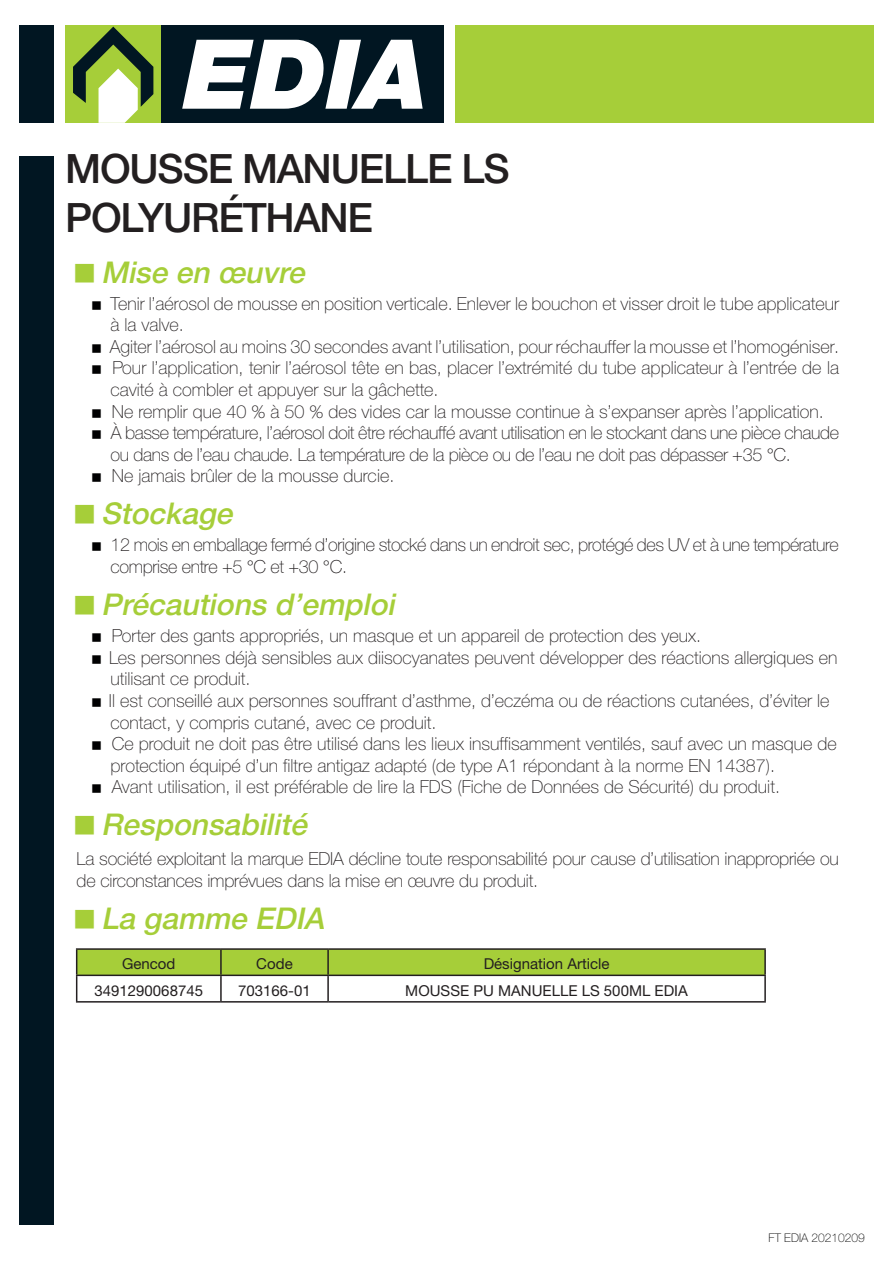
<style>
.page{position:relative;width:893px;height:1263px;background:#fff}
.page>*{position:absolute;margin:0;border:0;box-sizing:border-box;transform-origin:0 0}
.t1{font:500 40.5px/48.6px "Helvetica Neue";letter-spacing:-.03em;color:#231f20}
.t2{font:italic 500 30px "Helvetica Neue";color:#a6ce39}
.t3{font:100 18px/21.6px "Helvetica Neue";color:#231f20}
.t4{font:100 18px/21.6px "Helvetica Neue";letter-spacing:-.02em;color:#231f20}
.t5{font:15px "Helvetica Neue";color:#231f20}
.t6{font:100 12px "Helvetica Neue";color:#000001}
</style>
<div class="page">
<div style="left:65px;top:25px;width:96px;height:98px;background:#a6ce39"></div>
<div style="left:161px;top:25px;width:283px;height:98px;background:#011622"></div>
<svg style="left:182px;top:40px;width:241px;height:69px"></svg>
<svg style="left:73px;top:27px;width:80px;height:96px"></svg>
<div style="left:20px;top:25px;width:34px;height:98px;background:#011622"></div>
<div style="left:455px;top:25px;width:418px;height:98px;background:#a6ce39"></div>
<div style="left:20px;top:156px;width:34px;height:1069px;background:#011622"></div>
<hr style="left:76px;top:948px;width:145px;height:2px;background:#231f20">
<hr style="left:221px;top:948px;width:107px;height:2px;background:#231f20">
<hr style="left:328px;top:948px;width:438px;height:2px;background:#231f20">
<hr style="left:764px;top:950px;width:2px;height:24px;background:#231f20">
<svg style="left:76px;top:949px;width:689px;height:52px"></svg>
<hr style="left:221px;top:974px;width:107px;height:2px;background:#231f20">
<hr style="left:220px;top:976px;width:2px;height:25px;background:#231f20">
<hr style="left:328px;top:974px;width:438px;height:2px;background:#231f20">
<hr style="left:327px;top:976px;width:2px;height:25px;background:#231f20">
<hr style="left:764px;top:976px;width:2px;height:25px;background:#231f20">
<hr style="left:76px;top:1001px;width:145px;height:1px;background:#231f20">
<hr style="left:221px;top:1001px;width:107px;height:1px;background:#231f20">
<hr style="left:328px;top:1001px;width:438px;height:1px;background:#231f20">
<p class="t1" style="left:65px;top:143px;width:446px">MOUSSE MANUELLE LS<br>POLYURÉTHANE</p>
<p class="t2" style="left:101px;top:248px;width:214px">Mise en œuvre</p>
<p class="t3" style="left:110px;top:292px;width:730px">Tenir l’aérosol de mousse en position verticale. Enlever le bouchon et visser droit le tube applicateur à la valve.</p>
<p class="t3" style="left:110px;top:335px;width:731px">Agiter l’aérosol au moins 30 secondes avant l’utilisation, pour réchauffer la mousse et l’homogéniser.</p>
<p class="t3" style="left:111px;top:357px;width:730px">Pour l’application, tenir l’aérosol tête en bas, placer l’extrémité du tube applicateur à l’entrée de la cavité à combler et appuyer sur la gâchette.</p>
<p class="t3" style="left:112px;top:400px;width:713px">Ne remplir que 40 % à 50 % des vides car la mousse continue à s’expanser après l’application.</p>
<p class="t4" style="left:111px;top:422px;width:730px">À basse température, l’aérosol doit être réchauffé avant utilisation en le stockant dans une pièce chaude ou dans de l’eau chaude. La température de la pièce ou de l’eau ne doit pas dépasser +35 °C.</p>
<p class="t3" style="left:112px;top:465px;width:284px">Ne jamais brûler de la mousse durcie.</p>
<p class="t2" style="left:101px;top:490px;width:142px">Stockage</p>
<p class="t4" style="left:111px;top:534px;width:730px">12 mois en emballage fermé d’origine stocké dans un endroit sec, protégé des UV et à une température comprise entre +5 °C et +30 °C.</p>
<p class="t2" style="left:101px;top:580px;width:304px">Précautionsd’emploi</p>
<p class="t3" style="left:112px;top:624px;width:591px">Porter des gants appropriés, un masque et un appareil de protection des yeux.</p>
<p class="t3" style="left:109px;top:646px;width:730px">Les personnes déjà sensibles aux diisocyanates peuvent développer des réactions allergiques en utilisant ce produit.</p>
<p class="t3" style="left:109px;top:689px;width:722px">Il est conseillé aux personnes souffrant d’asthme, d’eczéma ou de réactions cutanées, d’éviter le contact, y compris cutané, avec ce produit.</p>
<p class="t3" style="left:111px;top:732px;width:728px">Ce produit ne doit pas être utilisé dans les lieux insuffisamment ventilés, sauf avec un masque de protection équipé d’un filtre antigaz adapté (de type A1 répondant à la norme EN 14387).</p>
<p class="t3" style="left:112px;top:776px;width:670px">Avant utilisation, il est préférable de lire la FDS (Fiche de Données de Sécurité) du produit.</p>
<p class="t2" style="left:101px;top:800px;width:216px">Responsabilité</p>
<p class="t3" style="left:77px;top:848px;width:764px">La société exploitant la marque EDIA décline toute responsabilité pour cause d’utilisation inappropriée ou de circonstances imprévues dans la mise en œuvre du produit.</p>
<p class="t2" style="left:101px;top:894px;width:233px">La gamme EDIA</p>
<p class="t5" style="left:122px;top:953px;width:55px">Gencod</p>
<p class="t5" style="left:256px;top:953px;width:38px">Code</p>
<p class="t5" style="left:484px;top:953px;width:127px">Désignation Article</p>
<p class="t5" style="left:95px;top:979px;width:110px">3491290068745</p>
<p class="t5" style="left:238px;top:979px;width:74px">703166-01</p>
<p class="t5" style="left:405px;top:979px;width:284px">MOUSSE PU MANUELLE LS 500ML EDIA</p>
<p class="t6" style="left:768px;top:1228px;width:98px">FT EDIA 20210209</p>
</div>
